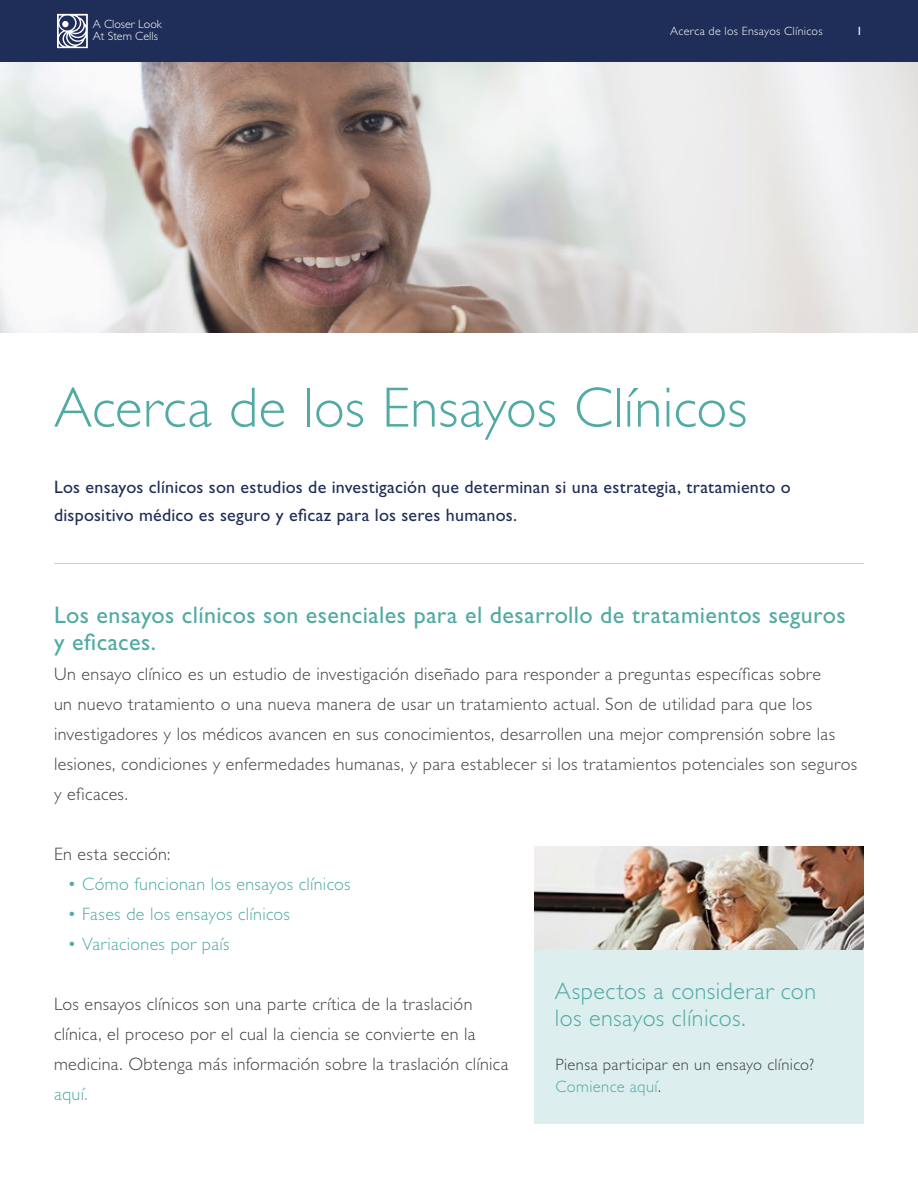
<style>
.page{position:relative;width:918px;height:1188px;background:#fff}
.page>*{position:absolute;margin:0;border:0;box-sizing:border-box;transform-origin:0 0}
.t1{font:300 57px "Gill Sans Std";color:#51aaa3}
.t2{font:24px/27px "Gill Sans Std";letter-spacing:.015em;color:#51aaa3}
.t3{font:300 24px/27px "Gill Sans Std";letter-spacing:.015em;color:#51aaa3}
.t4{font:300 18px/30px "Gill Sans Std";letter-spacing:.02em;color:#414042}
.t5{font:18px/28.5px "Gill Sans Std";letter-spacing:.015em;color:#1f2e58}
.t6{font:300 18px "Gill Sans Std";letter-spacing:.015em;color:#51aaa3}
.t7{font:300 16.5px/22.5px "Gill Sans Std";letter-spacing:.02em;color:#414042}
.t8{font:300 12px/12px "Gill Sans Std";letter-spacing:.015em;color:#fff}
.t9{font:12px "Gill Sans Std";color:#fff}
.s1{color:#51aaa3}
</style>
<div class="page">
<div style="left:0;top:0;width:918px;height:63px;background:#1f2e58"></div>
<svg style="left:57px;top:14px;width:31px;height:34px"></svg>
<div style="left:62px;top:21px;width:7px;height:6px;background:#fff;border-radius:50%"></div>
<img style="left:0;top:63px;width:918px;height:269px">
<hr style="left:54px;top:563px;width:810px;height:1px;background:#d1d0d0">
<div style="left:535px;top:846px;width:329px;height:278px;background:#dceeed"></div>
<img style="left:535px;top:846px;width:329px;height:104px">
<p class="t8" style="left:93px;top:18px;width:71px">A Closer Look<br>At Stem Cells</p>
<p class="t8" style="left:670px;top:25px;width:154px">Acerca de los Ensayos Clínicos</p>
<p class="t9" style="left:856px;top:24px;width:7px">1</p>
<h1 class="t1" style="left:54px;top:375px;width:695px">Acerca de los Ensayos Clínicos</h1>
<p class="t5" style="left:54px;top:473px;width:738px">Los ensayos clínicos son estudios de investigación que determinan si una estrategia, tratamiento o dispositivo médico es seguro y eficaz para los seres humanos.</p>
<h2 class="t2" style="left:54px;top:602px;width:793px">Los ensayos clínicos son esenciales para el desarrollo de tratamientos seguros y eficaces.</h2>
<p class="t4" style="left:54px;top:659px;width:805px">Un ensayo clínico es un estudio de investigación diseñado para responder a preguntas específicas sobre<br>un nuevo tratamiento o una nueva manera de usar un tratamiento actual. Son de utilidad para que los investigadores y los médicos avancen en sus conocimientos, desarrollen una mejor comprensión sobre las lesiones, condiciones y enfermedades humanas, y para establecer si los tratamientos potenciales son seguros y eficaces.</p>
<p class="t4" style="left:54px;top:839px;width:118px">En esta sección:</p>
<p class="t6" style="left:68px;top:874px;width:285px">• Cómo funcionan los ensayos clínicos</p>
<p class="t6" style="left:68px;top:904px;width:224px">• Fases de los ensayos clínicos</p>
<p class="t6" style="left:68px;top:934px;width:163px">• Variaciones por país</p>
<p class="t4" style="left:54px;top:989px;width:456px">Los ensayos clínicos son una parte crítica de la traslación clínica, el proceso por el cual la ciencia se convierte en la medicina. Obtenga más información sobre la traslación clínica</p>
<p class="t6" style="left:54px;top:1084px;width:35px">aquí.</p>
<h2 class="t3" style="left:555px;top:978px;width:263px">Aspectos a considerar con los ensayos clínicos.</h2>
<p class="t7" style="left:555px;top:1053px;width:260px">Piensa participar en un ensayo clínico?<br><span class="s1">Comience aquí</span>.</p>
</div>
